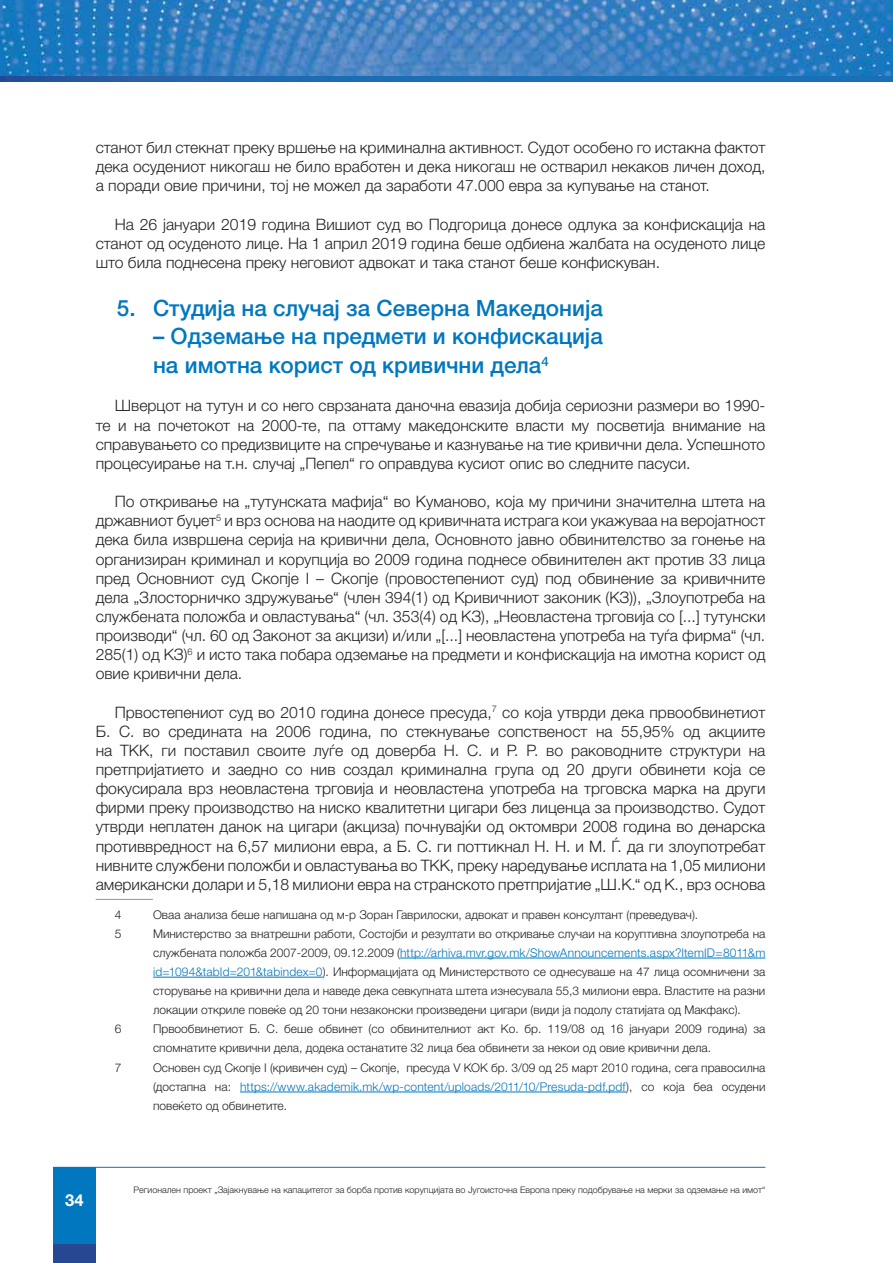
<style>
.page{position:relative;width:893px;height:1263px;background:#fff}
.page>*{position:absolute;margin:0;border:0;box-sizing:border-box;transform-origin:0 0}
.t1{font:500 22.5px/28.7px "Helvetica Neue LTW1 G";color:#0077bf}
.t2{font:700 16.5px "Helvetica Neue LTW1 G";color:#fff}
.t3{font:300 15.75px/19.2px "Helvetica Neue LTW1 G";color:#231f20;text-align:justify}
.t4{font:300 12px/19.2px "Helvetica Neue LTW1 G";color:#231f20;text-align:justify}
.t5{font:300 9px "Helvetica Neue LTW1 G";color:#231f20}
.s1{color:#0077bf}
</style>
<div class="page">
<hr style="left:53px;top:1167px;width:712px;height:1px;background:#0077bf">
<div style="left:53px;top:1167px;width:43px;height:77px;background:#0077bf"></div>
<div style="left:53px;top:1244px;width:43px;height:19px;background:#264791"></div>
<img style="left:0;top:0;width:893px;height:77px">
<svg style="left:0;top:77px;width:893px;height:4px;background:#1d69b0"></svg>
<hr style="left:96px;top:899px;width:57px;height:1px;background:#939598">
<hr style="left:400px;top:958px;width:365px;height:1px;background:#0077bf">
<hr style="left:153px;top:977px;width:170px;height:1px;background:#0077bf">
<hr style="left:240px;top:1091px;width:386px;height:1px;background:#0077bf">
<p class="t3" style="left:96px;top:138px;width:671px">станот бил стекнат преку вршење на криминална активност. Судот особено го истакна фактот дека осудениот никогаш не било вработен и дека никогаш не остварил некаков личен доход, а поради овие причини, тој не можел да заработи 47.000 евра за купување на станот.</p>
<p class="t3" style="left:96px;top:214px;width:671px;text-indent:19px">На 26 јануари 2019 година Вишиот суд во Подгорица донесе одлука за конфискација на станот од осуденото лице. На 1 април 2019 година беше одбиена жалбата на осуденото лице што била поднесена преку неговиот адвокат и така станот беше конфискуван.</p>
<h1 class="t1" style="left:117px;top:293px;width:487px">5. Студија на случај за Северна Македонија</h1>
<h1 class="t1" style="left:153px;top:322px;width:451px">– Одземање на предмети и конфискација на имотна корист од кривични дела<sup>4</sup></h1>
<p class="t3" style="left:96px;top:396px;width:671px;text-indent:19px">Шверцот на тутун и со него сврзаната даночна евазија добија сериозни размери во 1990- те и на почетокот на 2000-те, па оттаму македонските власти му посветија внимание на справувањето со предизвиците на спречување и казнување на тие кривични дела. Успешното процесуирање на т.н. случај „Пепел“ го оправдува кусиот опис во следните пасуси.</p>
<p class="t3" style="left:96px;top:492px;width:671px;text-indent:19px">По откривање на „тутунската мафија“ во Куманово, која му причини значителна штета на државниот буџет<sup>5</sup> и врз основа на наодите од кривичната истрага кои укажуваа на веројатност дека била извршена серија на кривични дела, Основното јавно обвинителство за гонење на организиран криминал и корупција во 2009 година поднесе обвинителен акт против 33 лица пред Основниот суд Скопје I – Скопје (провостепениот суд) под обвинение за кривичните дела „Злосторничко здружување“ (член 394(1) од Кривичниот законик (КЗ)), „Злоупотреба на службената положба и овластувања“ (чл. 353(4) од КЗ), „Неовластена трговија со [...] тутунски производи“ (чл. 60 од Законот за акцизи) и/или „[...] неовластена употреба на туѓа фирма“ (чл.<br>285(1) oд КЗ)<sup>6</sup> и исто така побара одземање на предмети и конфискација на имотна корист од овие кривични дела.</p>
<p class="t3" style="left:96px;top:702px;width:671px;text-indent:19px">Првостепениот суд во 2010 година донесе пресуда,<sup>7</sup> со која утврди дека првообвинетиот Б. С. во средината на 2006 година, по стекнување сопственост на 55,95% од акциите на ТКК, ги поставил своите луѓе од доверба Н. С. и Р. Р. во раководните структури на претпријатието и заедно со нив создал криминална група од 20 други обвинети која се фокусирала врз неовластена трговија и неовластена употреба на трговска марка на други фирми преку производство на ниско квалитетни цигари без лиценца за производство. Судот утврди неплатен данок на цигари (акциза) почнувајќи од октомври 2008 година во денарска противвредност на 6,57 милиони евра, а Б. С. ги поттикнал Н. Н. и М. Ѓ. да ги злоупотребат нивните службени положби и овластувања во ТКК, преку наредување исплата на 1,05 милиони американски долари и 5,18 милиони евра на странското претпријатие „Ш.К.“ од K., врз основа</p>
<p class="t4" style="left:115px;top:905px;width:8px">4</p>
<p class="t4" style="left:153px;top:905px;width:547px">Оваа анализа беше напишана од м-р Зоран Гаврилоски, адвокат и правен консултант (преведувач).</p>
<p class="t4" style="left:115px;top:924px;width:8px">5</p>
<p class="t4" style="left:153px;top:924px;width:614px">Министерство за внатрешни работи, Состојби и резултати во откривање случаи на коруптивна злоупотреба на службената положба 2007-2009, 09.12.2009 (<span class="s1">http://arhiva.mvr.gov.mk/ShowAnnouncements.aspx?ItemID=8011&amp;m id=1094&amp;tabId=201&amp;tabindex=0</span>). Информацијата од Министерството се однесуваше на 47 лица осомничени за сторување на кривични дела и наведе дека севкупната штета изнесувала 55,3 милиони евра. Властите на разни локации откриле повеќе од 20 тони незаконски произведени цигари (види ја подолу статијата од Макфакс).</p>
<p class="t4" style="left:115px;top:1019px;width:8px">6</p>
<p class="t4" style="left:153px;top:1019px;width:614px">Првообвинетиот Б. С. беше обвинет (со обвинителниот акт Ко. бр. 119/08 oд 16 јануари 2009 година) за спомнатите кривични дела, додека останатите 32 лица беа обвинети за некои од овие кривични дела.</p>
<p class="t4" style="left:115px;top:1058px;width:8px">7</p>
<p class="t4" style="left:153px;top:1058px;width:614px">Основен суд Скопје I (кривичен суд) – Скопје, пресуда V КОК бр. 3/09 од 25 март 2010 година, сега правосилна (достапна на: <span class="s1">https://www.akademik.mk/wp-content/uploads/2011/10/Presuda-pdf.pdf</span>), со која беа осудени повеќето од обвинетите.</p>
<p class="t2" style="left:65px;top:1189px;width:20px">34</p>
<p class="t5" style="left:134px;top:1184px;width:633px">Регионален проект „Зајакнување на капацитетот за борба против корупцијата во Југоисточна Европа преку подобрување на мерки за одземање на имот“</p>
</div>
